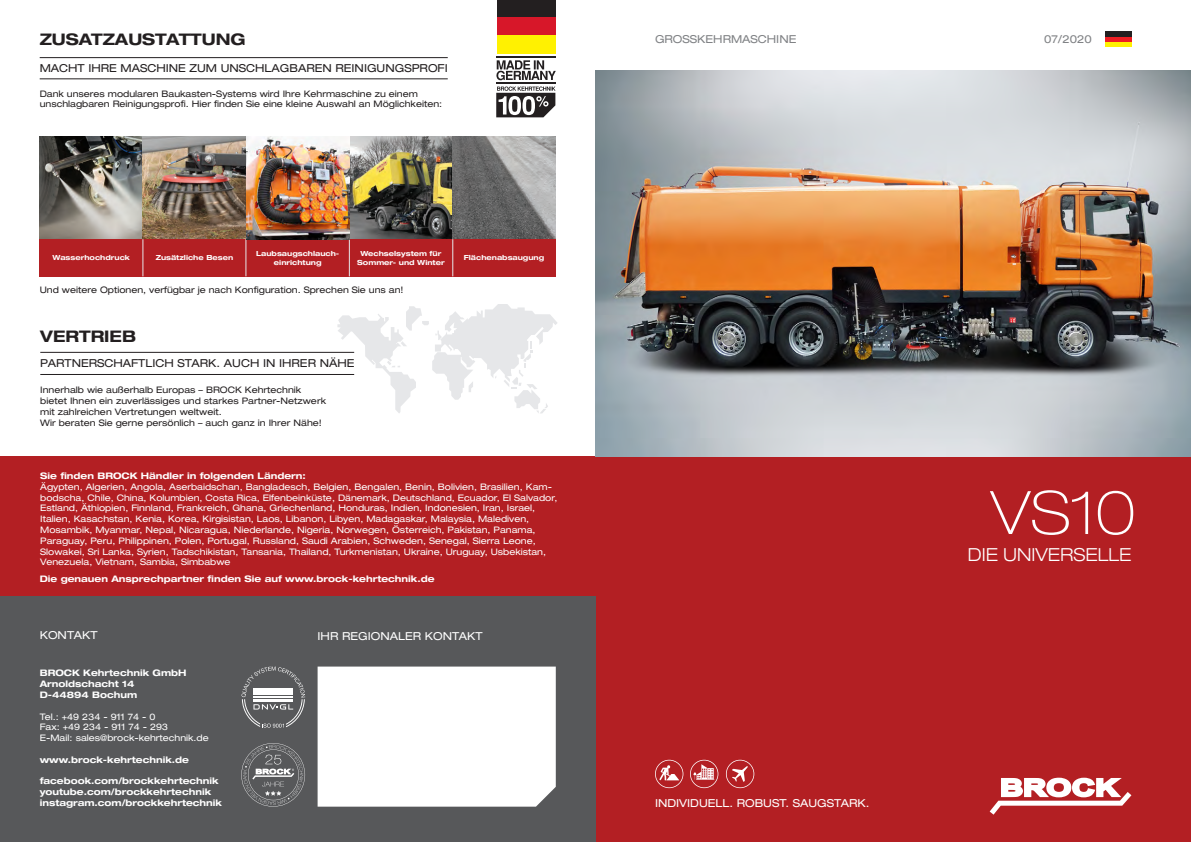
<style>
.page{position:relative;width:1191px;height:842px;background:#fff}
.page>*{position:absolute;margin:0;border:0;box-sizing:border-box;transform-origin:0 0}
.t1{font:100 expanded 60px "Helvetica Neue LT Std";color:#fff}
.t2{font:300 expanded 18px "Helvetica Neue LT Std";color:#fff}
.t3{font:700 expanded 16px "Helvetica Neue LT Std";color:#231f20}
.t4{font:expanded 11px "Helvetica Neue LT Std";color:#231f20}
.t5{font:expanded 11px "Helvetica Neue LT Std";color:#fff}
.t6{font:expanded 11px "Helvetica Neue LT Std";color:#808285}
.t7{font:expanded 9px/10.8px "Helvetica Neue LT Std";color:#fff}
.t8{font:expanded 9px/10.8px "Helvetica Neue LT Std";color:#231f20}
.t9{font:700 expanded 9px/10.8px "Helvetica Neue LT Std";color:#fff}
.t10{font:300 expanded 8px "Helvetica Neue LT Std";letter-spacing:.06em;color:#fff}
.t11{font:700 expanded 7px/8.4px "Helvetica Neue LT Std";color:#fff;text-align:center}
</style>
<div class="page">
<div style="left:0;top:456px;width:1191px;height:386px;background:#b31f23"></div>
<div style="left:0;top:596px;width:595px;height:246px;background:#57585a"></div>
<div style="left:317px;top:666px;width:239px;height:141px;background:#fff"></div>
<div style="left:1105px;top:42px;width:26px;height:5px;background:#fff101"></div>
<div style="left:1105px;top:36px;width:26px;height:6px;background:#ee1d23"></div>
<div style="left:1105px;top:31px;width:26px;height:5px;background:#231f20"></div>
<svg style="left:241px;top:743px;width:64px;height:64px"></svg>
<hr style="left:40px;top:57px;width:408px;height:1px;background:#231f20">
<hr style="left:40px;top:78px;width:408px;height:1px;background:#231f20">
<div style="left:496px;top:0;width:59px;height:17px;background:#231f20"></div>
<div style="left:496px;top:17px;width:59px;height:19px;background:#d71729"></div>
<div style="left:496px;top:36px;width:59px;height:18px;background:#fff101"></div>
<svg style="left:496px;top:60px;width:60px;height:20px"></svg>
<svg style="left:496px;top:87px;width:59px;height:30px"></svg>
<hr style="left:496px;top:56px;width:59px;height:2px;background:#231f20">
<hr style="left:496px;top:83px;width:59px;height:1px;background:#231f20">
<img style="left:40px;top:136px;width:516px;height:103px">
<div style="left:40px;top:239px;width:516px;height:37px;background:#b31f23"></div>
<hr style="left:142px;top:239px;width:1px;height:37px;background:#e6e7e9">
<hr style="left:245px;top:239px;width:1px;height:37px;background:#e6e7e9">
<hr style="left:349px;top:239px;width:1px;height:37px;background:#e6e7e9">
<hr style="left:452px;top:239px;width:1px;height:37px;background:#e6e7e9">
<svg style="left:337px;top:304px;width:220px;height:110px"></svg>
<hr style="left:40px;top:352px;width:314px;height:1px;background:#231f20">
<hr style="left:40px;top:374px;width:314px;height:1px;background:#231f20">
<svg style="left:241px;top:666px;width:64px;height:62px"></svg>
<svg style="left:989px;top:778px;width:142px;height:37px"></svg>
<img style="left:595px;top:70px;width:596px;height:386px">
<svg style="left:690px;top:760px;width:28px;height:28px"></svg>
<svg style="left:726px;top:760px;width:28px;height:28px"></svg>
<svg style="left:655px;top:760px;width:28px;height:28px"></svg>
<h3 class="t3" style="left:40px;top:30px;width:207px">ZUSATZAUSTATTUNG</h3>
<p class="t4" style="left:40px;top:61px;width:409px">MACHT IHRE MASCHINE ZUM UNSCHLAGBAREN REINIGUNGSPROFI</p>
<p class="t8" style="left:40px;top:88px;width:404px">Dank unseres modularen Baukasten-Systems wird Ihre Kehrmaschine zu einem unschlagbaren Reinigungsprofi. Hier finden Sie eine kleine Auswahl an Möglichkeiten:</p>
<p class="t11" style="left:53px;top:253px;width:79px">Wasserhochdruck</p>
<p class="t11" style="left:156px;top:253px;width:79px">Zusätzliche Besen</p>
<p class="t11" style="left:256px;top:249px;width:85px">Laubsaugschlauch&shy;einrichtung</p>
<p class="t11" style="left:357px;top:249px;width:89px">Wechselsystem für<br>Sommer- und Winter</p>
<p class="t11" style="left:464px;top:253px;width:82px">Flächenabsaugung</p>
<p class="t8" style="left:40px;top:284px;width:365px">Und weitere Optionen, verfügbar je nach Konfiguration. Sprechen Sie uns an!</p>
<h3 class="t3" style="left:40px;top:326px;width:97px">VERTRIEB</h3>
<p class="t4" style="left:40px;top:356px;width:316px">PARTNERSCHAFTLICH STARK. AUCH IN IHRER NÄHE</p>
<p class="t8" style="left:40px;top:384px;width:287px">Innerhalb wie außerhalb Europas – BROCK Kehrtechnik bietet Ihnen ein zuverlässiges und starkes Partner-Netzwerk mit zahlreichen Vertretungen weltweit.<br>Wir beraten Sie gerne persönlich – auch ganz in Ihrer Nähe!</p>
<p class="t9" style="left:40px;top:470px;width:267px">Sie finden BROCK Händler in folgenden Ländern:</p>
<p class="t7" style="left:40px;top:481px;width:518px">Ägypten, Algerien, Angola, Aserbaidschan, Bangladesch, Belgien, Bengalen, Benin, Bolivien, Brasilien, Kam&shy;bodscha, Chile, China, Kolumbien, Costa Rica, Elfenbeinküste, Dänemark, Deutschland, Ecuador, El Salvador, Estland, Äthiopien, Finnland, Frankreich, Ghana, Griechenland, Honduras, Indien, Indonesien, Iran, Israel, Italien, Kasachstan, Kenia, Korea, Kirgisistan, Laos, Libanon, Libyen, Madagaskar, Malaysia, Malediven, Mosambik, Myanmar, Nepal, Nicaragua, Niederlande, Nigeria, Norwegen, Österreich, Pakistan, Panama, Paraguay, Peru, Philippinen, Polen, Portugal, Russland, Saudi Arabien, Schweden, Senegal, Sierra Leone, Slowakei, Sri Lanka, Syrien, Tadschikistan, Tansania, Thailand, Turkmenistan, Ukraine, Uruguay, Usbekistan, Venezuela, Vietnam, Sambia, Simbabwe</p>
<p class="t9" style="left:40px;top:573px;width:396px">Die genauen Ansprechpartner finden Sie auf www.brock-kehrtechnik.de</p>
<p class="t5" style="left:40px;top:629px;width:59px">KONTAKT</p>
<p class="t5" style="left:317px;top:629px;width:166px">IHR REGIONALER KONTAKT</p>
<p class="t9" style="left:40px;top:667px;width:148px">BROCK Kehrtechnik GmbH<br>Arnoldschacht 14<br>D-44894 Bochum</p>
<p class="t7" style="left:40px;top:711px;width:171px">Tel.: +49 234 - 911 74 - 0<br>Fax: +49 234 - 911 74 - 293<br>E-Mail: sales@brock-kehrtechnik.de</p>
<p class="t9" style="left:40px;top:754px;width:151px">www.brock-kehrtechnik.de</p>
<p class="t9" style="left:40px;top:775px;width:184px">facebook.com/brockkehrtechnik youtube.com/brockkehrtechnik instagram.com/brockkehrtechnik</p>
<p class="t10" style="left:60px;top:799px;width:176px">GROSSKEHRMASCHINE | BROCK VS9</p>
<p class="t6" style="left:655px;top:32px;width:143px">GROSSKEHRMASCHINE</p>
<p class="t6" style="left:1044px;top:32px;width:49px">07/2020</p>
<h1 class="t1" style="left:990px;top:477px;width:146px">VS10</h1>
<p class="t5" style="left:655px;top:796px;width:216px">INDIVIDUELL. ROBUST. SAUGSTARK.</p>
<h2 class="t2" style="left:967px;top:544px;width:165px">DIE UNIVERSELLE</h2>
</div>
